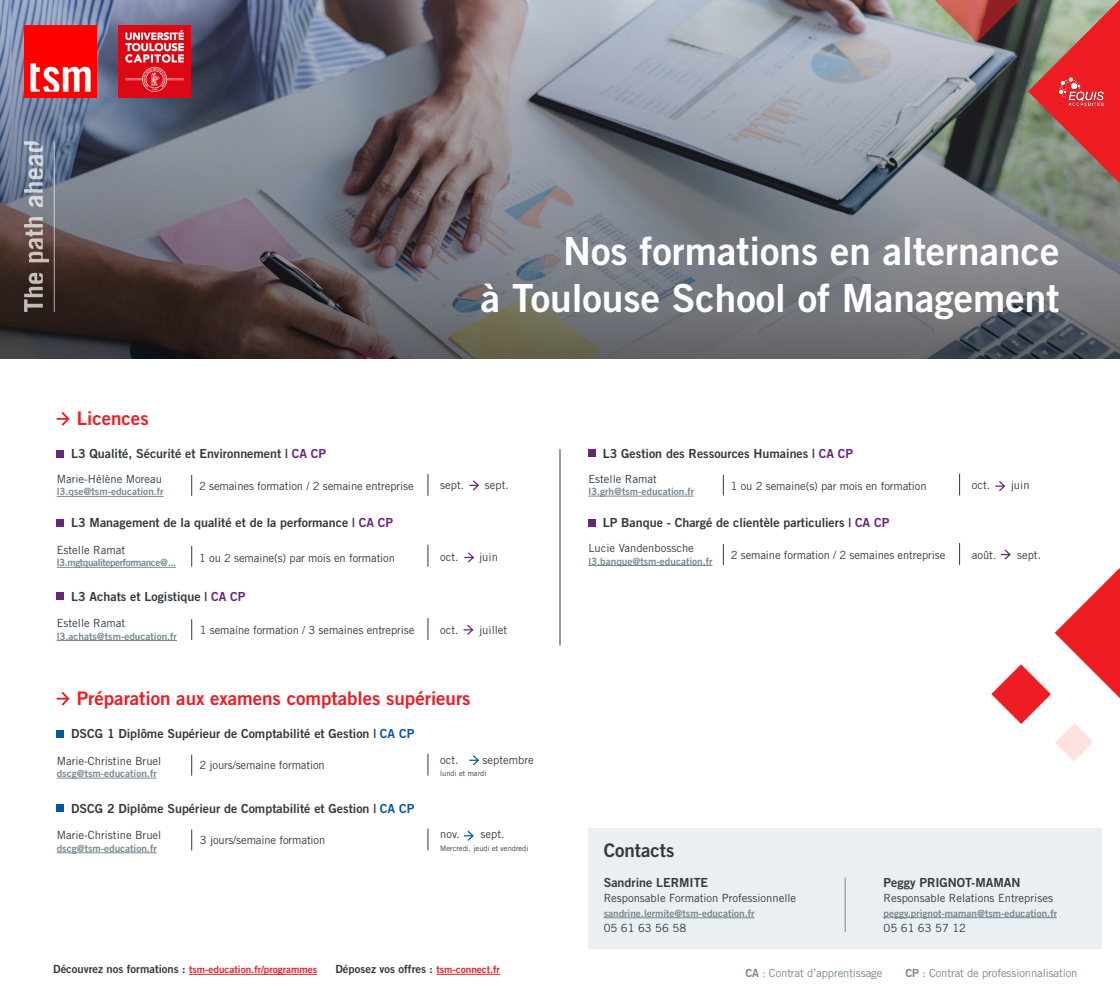
<style>
.page{position:relative;width:1120px;height:1000px;background:#fff}
.page>*{position:absolute;margin:0;border:0;box-sizing:border-box;transform-origin:0 0}
.Nom_Master_et_Licences{font:38.75px "Trade Gothic LT Std Bd 2";color:#fff}
.Sous-titrage{font:18.75px "Trade Gothic LT Std Bd 2";color:#ee1d23}
.Sous-titrage-2{font:18.75px "Trade Gothic LT Std Bd 2";color:#333a40}
.Corps_de_texte{font:12.5px "Trade Gothic LT Std Bd 2";color:#333a40}
.Corps_de_texte-2{font:11.25px "Trade Gothic LT Std";color:#333a40}
.Corps_de_texte-3{font:11.25px "Trade Gothic LT Std";letter-spacing:-.01em;color:#79878e}
.Corps_de_texte-4{font:11.25px "Trade Gothic LT Std Bd 2";color:#333a40}
.Corps_de_texte-5{font:10px "Trade Gothic LT Std Bd 2";color:#79878e}
.Corps_de_texte-6{font:10px "Trade Gothic LT Std Bd 2";color:#ee1d23}
.Corps_de_texte-7{font:10px "Trade Gothic LT Std Bd 2";letter-spacing:-.04em;color:#79878e}
.Corps_de_texte-8{font:7.5px "Trade Gothic LT Std";color:#333a40}
.s1{color:#69257c}
.s2{color:#0757a5}
.s3{font-size:11.25px;color:#333a40}
.s4{font-size:10px;color:#ee1d23}
.s5{font-family:"Trade Gothic LT Std Bd 2"}
</style>
<div class="page">
<img style="left:0;top:0;width:1120px;height:358px">
<svg style="left:57px;top:412px;width:13px;height:14px"></svg>
<svg style="left:57px;top:691px;width:13px;height:15px"></svg>
<hr style="left:57px;top:496px;width:107px;height:1px;background:#79878e">
<hr style="left:57px;top:777px;width:100px;height:1px;background:#79878e">
<hr style="left:57px;top:852px;width:100px;height:1px;background:#79878e">
<hr style="left:588px;top:495px;width:106px;height:1px;background:#79878e">
<hr style="left:57px;top:567px;width:119px;height:1px;background:#79878e">
<hr style="left:57px;top:640px;width:120px;height:1px;background:#79878e">
<svg style="left:191px;top:475px;width:1px;height:20px"></svg>
<svg style="left:191px;top:754px;width:1px;height:21px"></svg>
<svg style="left:191px;top:829px;width:1px;height:21px"></svg>
<svg style="left:723px;top:474px;width:1px;height:21px"></svg>
<svg style="left:191px;top:545px;width:1px;height:21px"></svg>
<svg style="left:191px;top:619px;width:1px;height:20px"></svg>
<svg style="left:428px;top:473px;width:1px;height:22px"></svg>
<svg style="left:428px;top:753px;width:1px;height:22px"></svg>
<svg style="left:428px;top:828px;width:1px;height:22px"></svg>
<svg style="left:959px;top:473px;width:1px;height:22px"></svg>
<svg style="left:428px;top:544px;width:1px;height:22px"></svg>
<svg style="left:428px;top:618px;width:1px;height:21px"></svg>
<div style="left:57px;top:450px;width:7px;height:7px;background:#69257c"></div>
<div style="left:57px;top:729px;width:7px;height:8px;background:#0757a5"></div>
<div style="left:57px;top:804px;width:7px;height:7px;background:#0757a5"></div>
<div style="left:588px;top:449px;width:8px;height:8px;background:#69257c"></div>
<div style="left:57px;top:519px;width:7px;height:7px;background:#69257c"></div>
<div style="left:57px;top:592px;width:7px;height:7px;background:#69257c"></div>
<svg style="left:469px;top:480px;width:10px;height:11px"></svg>
<svg style="left:469px;top:755px;width:10px;height:11px"></svg>
<svg style="left:464px;top:830px;width:10px;height:11px"></svg>
<svg style="left:995px;top:481px;width:11px;height:11px"></svg>
<svg style="left:464px;top:552px;width:11px;height:11px"></svg>
<svg style="left:463px;top:625px;width:11px;height:10px"></svg>
<img style="left:25px;top:26px;width:72px;height:72px">
<img style="left:118px;top:26px;width:72px;height:72px">
<svg style="left:24px;top:141px;width:25px;height:171px;background:#7a777c"></svg>
<hr style="left:54px;top:141px;width:1px;height:171px;background:#fff">
<svg style="left:1028px;top:0;width:92px;height:184px;background:#b55d54"></svg>
<svg style="left:991px;top:568px;width:129px;height:193px"></svg>
<svg style="left:935px;top:0;width:84px;height:42px;background:#8f5e55"></svg>
<img style="left:1058px;top:77px;width:46px;height:29px">
<hr style="left:560px;top:449px;width:1px;height:196px;background:#333a40">
<hr style="left:588px;top:565px;width:124px;height:1px;background:#79878e">
<svg style="left:723px;top:544px;width:1px;height:20px"></svg>
<svg style="left:959px;top:543px;width:1px;height:21px"></svg>
<div style="left:588px;top:519px;width:8px;height:7px;background:#69257c"></div>
<svg style="left:1001px;top:549px;width:10px;height:11px"></svg>
<div style="left:588px;top:827px;width:513px;height:121px;background:#e9eff3"></div>
<hr style="left:845px;top:877px;width:1px;height:54px;background:#79878e">
<hr style="left:604px;top:917px;width:150px;height:1px;background:#79878e">
<hr style="left:883px;top:917px;width:174px;height:1px;background:#79878e">
<hr style="left:189px;top:973px;width:128px;height:1px;background:#ee1d23">
<hr style="left:436px;top:973px;width:64px;height:1px;background:#ee1d23">
<p class="Nom_Master_et_Licences" style="left:563px;top:227px;width:498px">Nos formations en alternance</p>
<p class="Nom_Master_et_Licences" style="left:481px;top:274px;width:580px">à Toulouse School of Management</p>
<p class="Sous-titrage" style="left:77px;top:406px;width:73px">Licences</p>
<p class="Corps_de_texte" style="left:71px;top:446px;width:256px">L3 Qualité, Sécurité et Environnement | <span class="s1">CA CP</span></p>
<p class="Corps_de_texte" style="left:603px;top:445px;width:252px">L3 Gestion des Ressources Humaines | <span class="s1">CA CP</span></p>
<p class="Corps_de_texte-2" style="left:57px;top:472px;width:107px">Marie-Hélène Moreau</p>
<p class="Corps_de_texte-5" style="left:57px;top:485px;width:108px">l3.qse@tsm-education.fr</p>
<p class="Corps_de_texte-2" style="left:199px;top:479px;width:216px">2 semaines formation / 2 semaine entreprise</p>
<p class="Corps_de_texte-2" style="left:440px;top:478px;width:26px">sept.</p>
<p class="Corps_de_texte-2" style="left:485px;top:478px;width:26px">sept.</p>
<p class="Corps_de_texte-2" style="left:588px;top:471px;width:70px">Estelle Ramat</p>
<p class="Corps_de_texte-5" style="left:588px;top:485px;width:107px">l3.grh@tsm-education.fr</p>
<p class="Corps_de_texte-2" style="left:731px;top:479px;width:197px">1 ou 2 semaine(s) par mois en formation</p>
<p class="Corps_de_texte-2" style="left:972px;top:478px;width:20px">oct.</p>
<p class="Corps_de_texte-2" style="left:1011px;top:478px;width:20px">juin</p>
<p class="Corps_de_texte" style="left:71px;top:515px;width:323px">L3 Management de la qualité et de la performance | <span class="s1">CA CP</span></p>
<p class="Corps_de_texte-2" style="left:57px;top:543px;width:70px">Estelle Ramat</p>
<p class="Corps_de_texte-7" style="left:57px;top:556px;width:121px">l3.mgtqualiteperformance@...</p>
<p class="Corps_de_texte-2" style="left:199px;top:550px;width:197px">1 ou 2 semaine(s) par mois en formation</p>
<p class="Corps_de_texte-2" style="left:440px;top:549px;width:20px">oct.</p>
<p class="Corps_de_texte-2" style="left:479px;top:549px;width:20px">juin</p>
<p class="Corps_de_texte" style="left:603px;top:515px;width:288px">LP Banque - Chargé de clientèle particuliers | <span class="s1">CA CP</span></p>
<p class="Corps_de_texte-2" style="left:588px;top:541px;width:107px">Lucie Vandenbossche</p>
<p class="Corps_de_texte-5" style="left:588px;top:554px;width:126px">l3.banque@tsm-education.fr</p>
<p class="Corps_de_texte-2" style="left:731px;top:547px;width:216px">2 semaine formation / 2 semaines entreprise</p>
<p class="Corps_de_texte-2" style="left:972px;top:547px;width:26px">août.</p>
<p class="Corps_de_texte-2" style="left:1017px;top:547px;width:26px">sept.</p>
<p class="Corps_de_texte" style="left:71px;top:588px;width:176px">L3 Achats et Logistique | <span class="s1">CA CP</span></p>
<p class="Corps_de_texte-2" style="left:57px;top:616px;width:70px">Estelle Ramat</p>
<p class="Corps_de_texte-5" style="left:57px;top:629px;width:122px">l3.achats@tsm-education.fr</p>
<p class="Corps_de_texte-2" style="left:200px;top:622px;width:216px">1 semaine formation / 3 semaines entreprise</p>
<p class="Corps_de_texte-2" style="left:440px;top:622px;width:20px">oct.</p>
<p class="Corps_de_texte-2" style="left:479px;top:622px;width:30px">juillet</p>
<p class="Sous-titrage" style="left:77px;top:686px;width:395px">Préparation aux examens comptables supérieurs</p>
<p class="Corps_de_texte" style="left:71px;top:725px;width:345px">DSCG 1 Diplôme Supérieur de Comptabilité et Gestion | <span class="s2">CA CP</span></p>
<p class="Corps_de_texte-2" style="left:57px;top:753px;width:106px">Marie-Christine Bruel</p>
<p class="Corps_de_texte-5" style="left:57px;top:767px;width:101px">dscg@tsm-education.fr</p>
<p class="Corps_de_texte-2" style="left:199px;top:758px;width:127px">2 jours/semaine formation</p>
<p class="Corps_de_texte" style="left:71px;top:800px;width:345px">DSCG 2 Diplôme Supérieur de Comptabilité et Gestion | <span class="s2">CA CP</span></p>
<p class="Corps_de_texte-2" style="left:57px;top:828px;width:106px">Marie-Christine Bruel</p>
<p class="Corps_de_texte-5" style="left:57px;top:841px;width:101px">dscg@tsm-education.fr</p>
<p class="Corps_de_texte-2" style="left:200px;top:833px;width:127px">3 jours/semaine formation</p>
<p class="Corps_de_texte-2" style="left:440px;top:752px;width:20px">oct.</p>
<p class="Corps_de_texte-2" style="left:482px;top:752px;width:53px">septembre</p>
<p class="Corps_de_texte-8" style="left:440px;top:768px;width:48px">lundi et mardi</p>
<p class="Corps_de_texte-2" style="left:440px;top:827px;width:21px">nov.</p>
<p class="Corps_de_texte-2" style="left:480px;top:827px;width:26px">sept.</p>
<p class="Corps_de_texte-8" style="left:440px;top:843px;width:90px">Mercredi, jeudi et vendredi</p>
<p class="Corps_de_texte-6" style="left:53px;top:963px;width:265px"><span class="s3">Découvrez nos formations :</span> tsm-education.fr/programmes</p>
<p class="Corps_de_texte-4" style="left:335px;top:962px;width:166px">Déposez vos offres : <span class="s4">tsm-connect.fr</span></p>
<p class="Sous-titrage-2" style="left:604px;top:838px;width:72px">Contacts</p>
<p class="Corps_de_texte" style="left:604px;top:874px;width:106px">Sandrine LERMITE</p>
<p class="Corps_de_texte-2" style="left:604px;top:890px;width:194px">Responsable Formation Professionnelle</p>
<p class="Corps_de_texte-5" style="left:604px;top:906px;width:152px">sandrine.lermite@tsm-education.fr</p>
<p class="Corps_de_texte-2" style="left:604px;top:920px;width:84px">05 61 63 56 58</p>
<p class="Corps_de_texte" style="left:883px;top:874px;width:138px">Peggy PRIGNOT-MAMAN</p>
<p class="Corps_de_texte-2" style="left:883px;top:890px;width:171px">Responsable Relations Entreprises</p>
<p class="Corps_de_texte-5" style="left:883px;top:906px;width:175px">peggy.prignot-maman@tsm-education.fr</p>
<p class="Corps_de_texte-2" style="left:883px;top:920px;width:84px">05 61 63 57 12</p>
<p class="Corps_de_texte-3" style="left:745px;top:966px;width:138px"><span class="s5">CA</span> : Contrat d’apprentissage</p>
<p class="Corps_de_texte-3" style="left:905px;top:966px;width:173px"><span class="s5">CP</span> : Contrat de professionnalisation</p>
</div>
